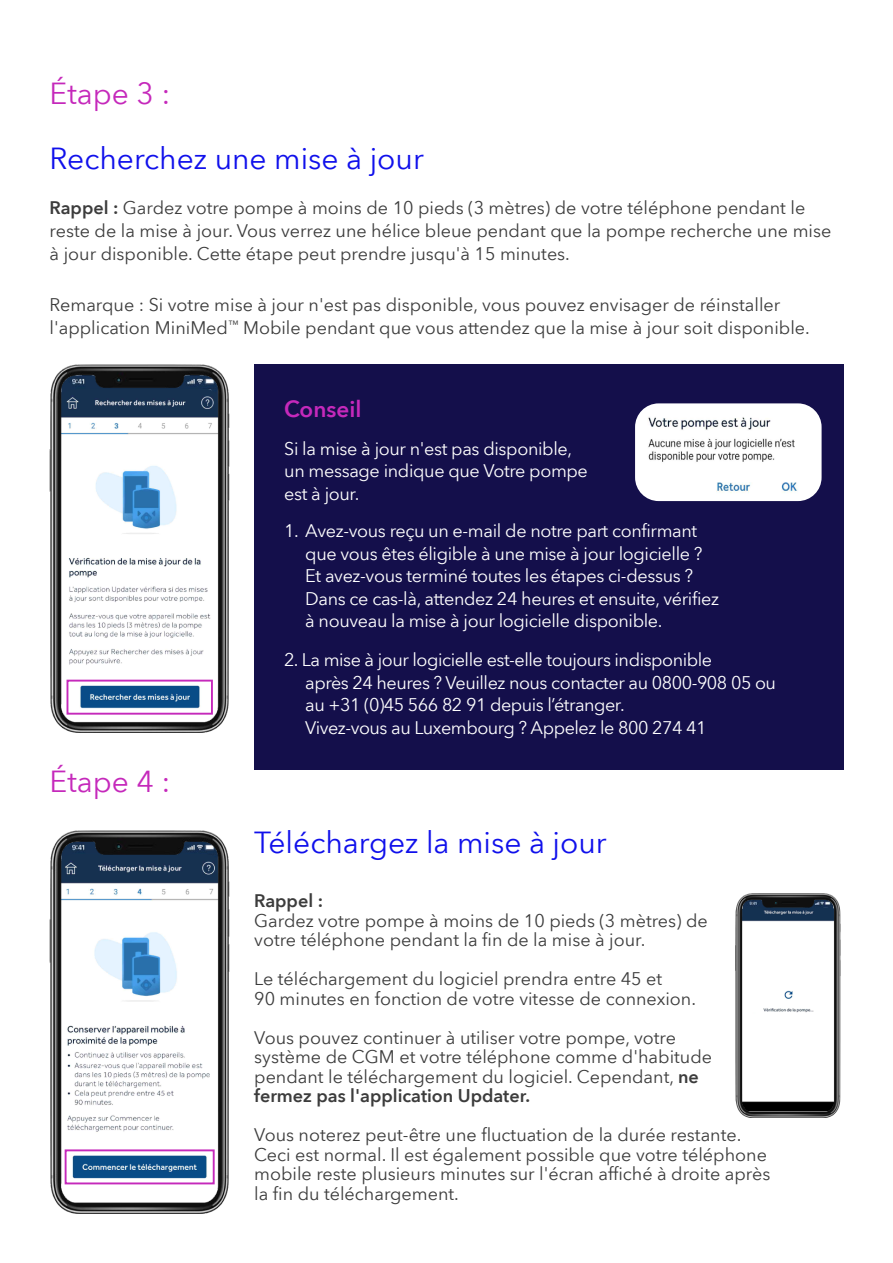
<style>
.page{position:relative;width:893px;height:1263px;background:#fff}
.page>*{position:absolute;margin:0;border:0;box-sizing:border-box;transform-origin:0 0}
.t1{font:30px "Avenir Next World";color:#1010eb}
.t2{font:30px "Avenir Next World";color:#c529bb}
.t3{font:600 22.5px "Avenir Next World";color:#c529bb}
.t4{font:18px/19.5px "Avenir Next World";color:#3c3c3c}
.t5{font:18px/22.5px "Avenir Next World";letter-spacing:-.02em;color:#fff}
.t6{font:600 18px "Avenir Next World";color:#3c3c3c}
.s1{font-weight:600}
</style>
<div class="page">
<img style="left:50px;top:365px;width:180px;height:367px">
<div style="left:67px;top:680px;width:146px;height:35px;border:2px solid #c529bb"></div>
<img style="left:50px;top:830px;width:180px;height:383px">
<div style="left:65px;top:1149px;width:150px;height:35px;border:2px solid #c529bb"></div>
<img style="left:735px;top:894px;width:105px;height:224px">
<div style="left:254px;top:365px;width:589px;height:405px;background:#140f4b"></div>
<img style="left:635px;top:403px;width:187px;height:98px">
<h1 class="t2" style="left:50px;top:70px;width:122px">Étape 3 :</h1>
<h1 class="t1" style="left:50px;top:135px;width:376px">Recherchez une mise à jour</h1>
<p class="t4" style="left:50px;top:196px;width:783px;line-height:23.4px"><span class="s1">Rappel :</span> Gardez votre pompe à moins de 10 pieds (3 mètres) de votre téléphone pendant le reste de la mise à jour. Vous verrez une hélice bleue pendant que la pompe recherche une mise à jour disponible. Cette étape peut prendre jusqu'à 15 minutes.</p>
<p class="t4" style="left:50px;top:293px;width:762px;line-height:23.4px">Remarque : Si votre mise à jour n'est pas disponible, vous pouvez envisager de réinstaller l'application MiniMed<sup>™</sup> Mobile pendant que vous attendez que la mise à jour soit disponible.</p>
<h1 class="t2" style="left:50px;top:758px;width:122px">Étape 4 :</h1>
<p class="t3" style="left:284px;top:396px;width:79px">Conseil</p>
<p class="t5" style="left:284px;top:437px;width:305px">Si la mise à jour n'est pas disponible, un message indique que Votre pompe est à jour.</p>
<p class="t5" style="left:305px;top:520px;width:415px;text-indent:-21px">1. Avez-vous reçu un e-mail de notre part confirmant que vous êtes éligible à une mise à jour logicielle ?<br>Et avez-vous terminé toutes les étapes ci-dessus ?<br>Dans ce cas-là, attendez 24 heures et ensuite, vérifiez à nouveau la mise à jour logicielle disponible.</p>
<p class="t5" style="left:305px;top:649px;width:472px;text-indent:-21px">2. La mise à jour logicielle est-elle toujours indisponible<br>après 24 heures ? Veuillez nous contacter au 0800-908 05 ou au +31 (0)45 566 82 91 depuis l’étranger.<br>Vivez-vous au Luxembourg ? Appelez le 800 274 41</p>
<h1 class="t1" style="left:254px;top:818px;width:354px">Téléchargez la mise à jour</h1>
<p class="t6" style="left:254px;top:891px;width:70px">Rappel :</p>
<p class="t4" style="left:254px;top:911px;width:455px">Gardez votre pompe à moins de 10 pieds (3 mètres) de votre téléphone pendant la fin de la mise à jour.</p>
<p class="t4" style="left:254px;top:970px;width:443px">Le téléchargement du logiciel prendra entre 45 et<br>90 minutes en fonction de votre vitesse de connexion.</p>
<p class="t4" style="left:254px;top:1028px;width:459px">Vous pouvez continuer à utiliser votre pompe, votre système de CGM et votre téléphone comme d'habitude pendant le téléchargement du logiciel. Cependant, <span class="s1">ne fermez pas l'application Updater.</span></p>
<p class="t4" style="left:254px;top:1126px;width:518px">Vous noterez peut-être une fluctuation de la durée restante.<br>Ceci est normal. Il est également possible que votre téléphone mobile reste plusieurs minutes sur l'écran affiché à droite après la fin du téléchargement.</p>
</div>
